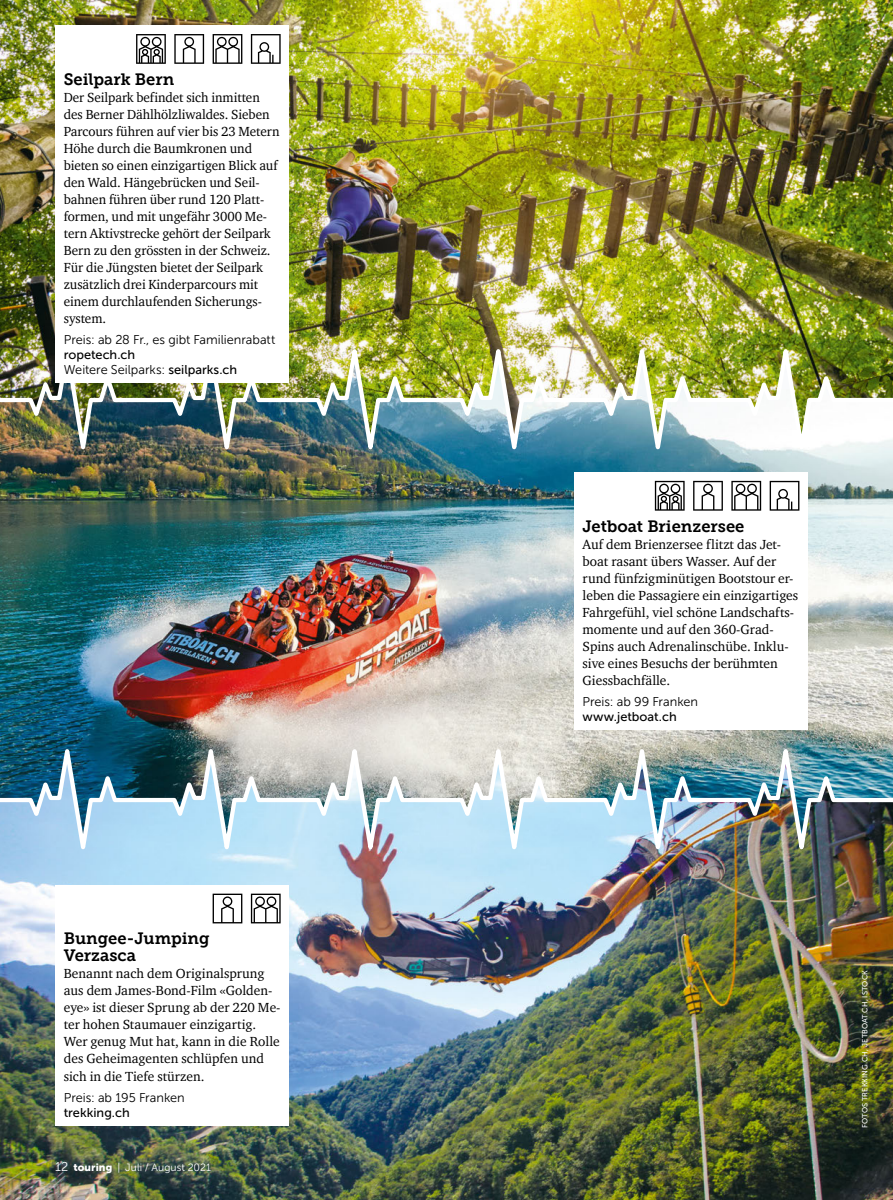
<style>
.page{position:relative;width:893px;height:1200px;background:#fff}
.page>*{position:absolute;margin:0;border:0;box-sizing:border-box;transform-origin:0 0}
.t1{font:16.5px/17px "Museo Slab 700";color:#000}
.t2{font:13.5px/17px "Charter ITC Pro";color:#000}
.t3{font:12.75px "Museo Sans 300";color:#000}
.t4{font:12.75px "Museo Sans 500";color:#000}
.t5{font:10.5px "Museo Sans 300";letter-spacing:.005em;color:#fff}
.t6{font:7.5px "Museo Sans 500";letter-spacing:.005em;color:#fff}
.s1{font-family:"Museo Sans 500"}
.s2{font-size:12.75px}
.s3{font-family:"Museo Sans 900"}
</style>
<div class="page">
<img style="left:0;top:873px;width:893px;height:326px">
<img style="left:0;top:473px;width:893px;height:252px">
<img style="left:0;top:0;width:893px;height:325px">
<img style="left:0;top:325px;width:889px;height:148px">
<img style="left:0;top:725px;width:889px;height:148px">
<svg style="left:889px;top:325px;width:4px;height:148px"></svg>
<svg style="left:889px;top:725px;width:4px;height:148px"></svg>
<div style="left:55px;top:923px;width:234px;height:202px;background:#fff"></div>
<div style="left:574px;top:510px;width:234px;height:219px;background:#fff"></div>
<div style="left:55px;top:64px;width:234px;height:319px;background:#fff"></div>
<div style="left:55px;top:26px;width:234px;height:38px;background:#fff"></div>
<svg style="left:136px;top:34px;width:30px;height:30px"></svg>
<svg style="left:174px;top:34px;width:30px;height:30px"></svg>
<svg style="left:213px;top:34px;width:29px;height:30px"></svg>
<svg style="left:251px;top:34px;width:30px;height:30px"></svg>
<div style="left:574px;top:472px;width:234px;height:38px;background:#fff"></div>
<svg style="left:655px;top:480px;width:30px;height:30px"></svg>
<svg style="left:693px;top:480px;width:30px;height:30px"></svg>
<svg style="left:731px;top:480px;width:30px;height:30px"></svg>
<svg style="left:770px;top:480px;width:29px;height:30px"></svg>
<div style="left:55px;top:884px;width:234px;height:39px;background:#fff"></div>
<svg style="left:213px;top:893px;width:29px;height:30px"></svg>
<svg style="left:251px;top:893px;width:30px;height:30px"></svg>
<p class="t1" style="left:64px;top:71px;width:112px">Seilpark Bern</p>
<p class="t2" style="left:64px;top:88px;width:217px">Der Seilpark befindet sich inmitten des Berner Dählhölzliwaldes. Sieben Parcours führen auf vier bis 23 Metern Höhe durch die Baumkronen und bieten so einen einzigartigen Blick auf den Wald. Hängebrücken und Seil&shy;bahnen führen über rund 120 Platt&shy;formen, und mit ungefähr 3000 Me&shy;tern Aktivstrecke gehört der Seilpark Bern zu den grössten in der Schweiz.<br>Für die Jüngsten bietet der Seilpark zusätzlich drei Kinderparcours mit einem durchlaufenden Sicherungs&shy;system.</p>
<p class="t3" style="left:64px;top:333px;width:213px">Preis: ab 28 Fr., es gibt Familienrabatt</p>
<p class="t4" style="left:64px;top:348px;width:73px">ropetech.ch</p>
<p class="t3" style="left:64px;top:363px;width:175px">Weitere Seilparks: <span class="s1">seilparks.ch</span></p>
<p class="t1" style="left:64px;top:930px;width:147px">Bungee-Jumping<br>Verzasca</p>
<p class="t2" style="left:64px;top:964px;width:218px">Benannt nach dem Originalsprung aus dem James-Bond-Film «Golden&shy;eye» ist dieser Sprung ab der 220 Me&shy;ter hohen Staumauer einzigartig.<br>Wer genug Mut hat, kann in die Rolle des Geheimagenten schlüpfen und sich in die Tiefe stürzen.</p>
<p class="t3" style="left:64px;top:1090px;width:123px">Preis: ab 195 Franken</p>
<p class="t4" style="left:64px;top:1104px;width:67px">trekking.ch</p>
<p class="t5" style="left:55px;top:1161px;width:157px"><span class="s2">12</span> <span class="s3">touring</span> | Juli / August 2021</p>
<p class="t1" style="left:583px;top:517px;width:163px">Jetboat Brienzersee</p>
<p class="t2" style="left:583px;top:535px;width:217px">Auf dem Brienzersee flitzt das Jet&shy;boat rasant übers Wasser. Auf der rund fünfzigminütigen Bootstour er&shy;leben die Passagiere ein einzigartiges Fahrgefühl, viel schöne Landschafts&shy;momente und auf den 360-Grad-Spins auch Adrenalinschübe. Inklu&shy;sive eines Besuchs der berühmten Giessbachfälle.</p>
<p class="t3" style="left:583px;top:694px;width:117px">Preis: ab 99 Franken</p>
<p class="t4" style="left:583px;top:709px;width:96px">www.jetboat.ch</p>
<p class="t6" style="left:861px;top:1127px;width:159px;rotate:-90deg">FOTOS TREKKING.CH, JETBOAT.CH, ISTOCK</p>
</div>
